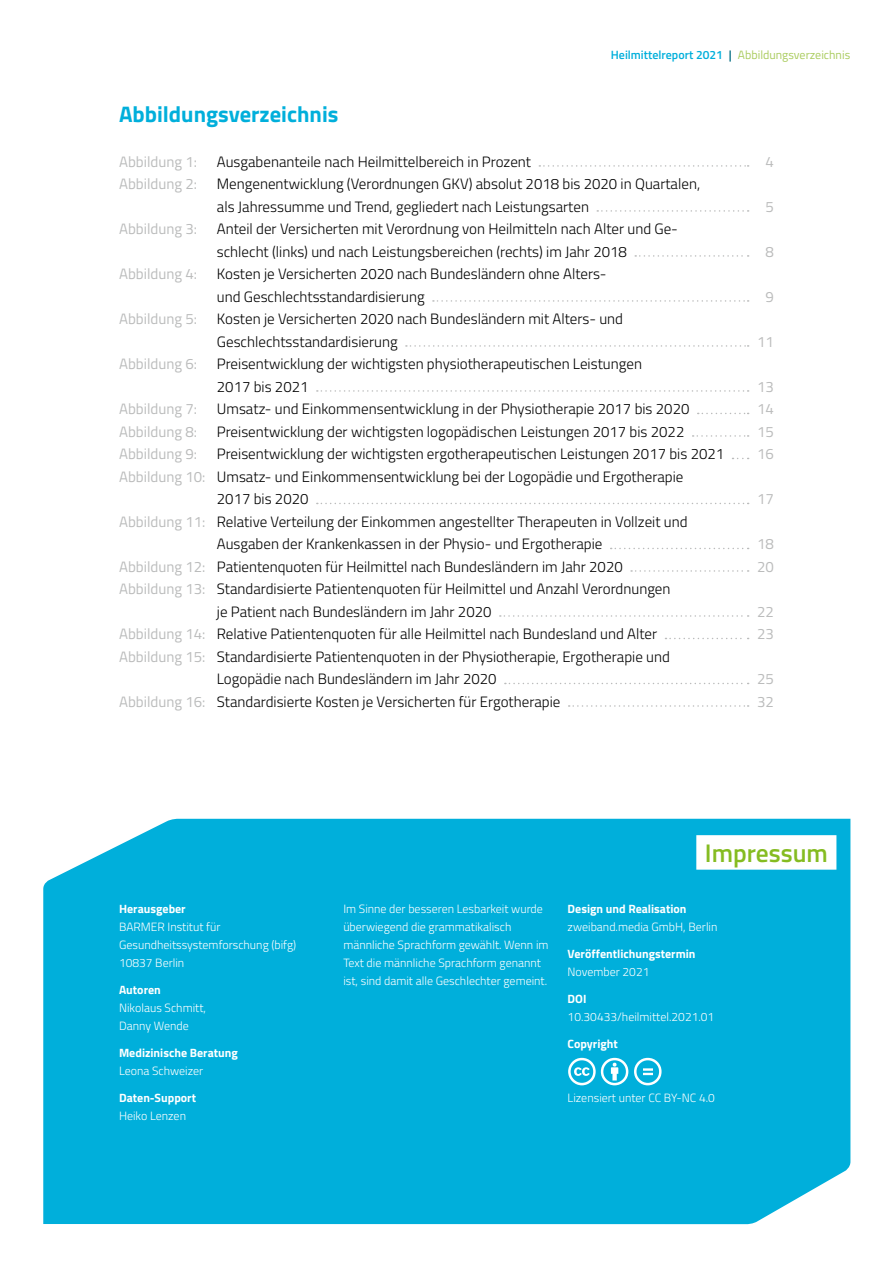
<style>
.page{position:relative;width:893px;height:1263px;background:#fff}
.page>*{position:absolute;margin:0;border:0;box-sizing:border-box;transform-origin:0 0}
.I-Impressum_I-01-H1-Impressum{font:600 25.5px "Titillium";color:#85bc21}
.B-Inhalt_B-01_1-H1_oN{font:700 22.5px "Titillium";color:#00afdb}
.t1{font:300 15px/22.5px "Titillium";color:#000}
.t2{font:15px "Titillium";color:#bbbcbc}
.I-Impressum_I-03-P-Impressum{font:300 12px/18px "Titillium";color:#fff}
.I-Impressum_I-02-H-Impressum{font:700 12px "Titillium";color:#fff}
.t3{font:12px "Titillium";color:#aacc5f}
.s1{font-weight:600;color:#00afdb}
.s2{font-weight:600;color:#006c82}
.s3{font-weight:400;color:#bbbcbc}
</style>
<div class="page">
<div style="left:43px;top:819px;width:807px;height:405px;background:#00afdb"></div>
<div style="left:696px;top:835px;width:140px;height:35px;background:#fff"></div>
<svg style="left:568px;top:1058px;width:60px;height:27px"></svg>
<svg style="left:634px;top:1058px;width:28px;height:27px"></svg>
<svg style="left:539px;top:165px;width:210px;height:2px"></svg>
<svg style="left:597px;top:210px;width:152px;height:2px"></svg>
<svg style="left:635px;top:255px;width:114px;height:2px"></svg>
<svg style="left:433px;top:300px;width:316px;height:2px"></svg>
<svg style="left:406px;top:345px;width:343px;height:2px"></svg>
<svg style="left:317px;top:390px;width:432px;height:2px"></svg>
<svg style="left:698px;top:413px;width:51px;height:1px"></svg>
<svg style="left:693px;top:435px;width:56px;height:2px"></svg>
<svg style="left:317px;top:503px;width:432px;height:1px"></svg>
<svg style="left:611px;top:548px;width:138px;height:1px"></svg>
<svg style="left:631px;top:570px;width:118px;height:2px"></svg>
<svg style="left:500px;top:615px;width:249px;height:2px"></svg>
<svg style="left:665px;top:638px;width:84px;height:1px"></svg>
<svg style="left:505px;top:683px;width:244px;height:1px"></svg>
<svg style="left:569px;top:705px;width:180px;height:2px"></svg>
<p class="t3" style="left:611px;top:46px;width:241px"><span class="s1">Heilmittelreport 2021</span> <span class="s2">|</span> Abbildungsverzeichnis</p>
<h1 class="B-Inhalt_B-01_1-H1_oN" style="left:119px;top:96px;width:221px">Abbildungsverzeichnis</h1>
<p class="t2" style="left:119px;top:150px;width:80px">Abbildung 1:</p>
<p class="t1" style="left:217px;top:149px;width:316px">Ausgabenanteile nach Heilmittelbereich in Prozent</p>
<p class="t2" style="left:765px;top:150px;width:10px">4</p>
<p class="t2" style="left:119px;top:173px;width:80px">Abbildung 2:</p>
<p class="t1" style="left:217px;top:172px;width:485px">Mengenentwicklung (Verordnungen GKV) absolut 2018 bis 2020 in Quartalen, als Jahressumme und Trend, gegliedert nach Leistungsarten</p>
<p class="t2" style="left:765px;top:195px;width:10px">5</p>
<p class="t2" style="left:119px;top:218px;width:80px">Abbildung 3:</p>
<p class="t1" style="left:217px;top:217px;width:463px">Anteil der Versicherten mit Verordnung von Heilmitteln nach Alter und Ge&shy;schlecht (links) und nach Leistungsbereichen (rechts) im Jahr 2018</p>
<p class="t2" style="left:119px;top:263px;width:80px">Abbildung 4:</p>
<p class="t1" style="left:217px;top:262px;width:391px">Kosten je Versicherten 2020 nach Bundesländern ohne Alters&shy;und Geschlechtsstandardisierung</p>
<p class="t2" style="left:119px;top:308px;width:80px">Abbildung 5:</p>
<p class="t1" style="left:217px;top:307px;width:408px">Kosten je Versicherten 2020 nach Bundesländern mit Alters- und<br>Geschlechtsstandardisierung</p>
<p class="t2" style="left:119px;top:353px;width:80px">Abbildung 6:</p>
<p class="t1" style="left:217px;top:352px;width:427px">Preisentwicklung der wichtigsten physiotherapeutischen Leistungen<br>2017 bis 2021</p>
<p class="t2" style="left:765px;top:240px;width:10px">8</p>
<p class="t2" style="left:765px;top:285px;width:10px">9</p>
<p class="t2" style="left:757px;top:330px;width:18px">11</p>
<p class="t2" style="left:757px;top:375px;width:18px">13</p>
<p class="t2" style="left:119px;top:398px;width:80px">Abbildung 7:</p>
<p class="t1" style="left:217px;top:397px;width:474px">Umsatz- und Einkommensentwicklung in der Physiotherapie 2017 bis 2020</p>
<p class="t2" style="left:757px;top:398px;width:18px">14</p>
<p class="t2" style="left:119px;top:420px;width:80px">Abbildung 8:</p>
<p class="t1" style="left:217px;top:419px;width:469px">Preisentwicklung der wichtigsten logopädischen Leistungen 2017 bis 2022</p>
<p class="t2" style="left:757px;top:420px;width:18px">15</p>
<p class="t2" style="left:119px;top:443px;width:80px">Abbildung 9:</p>
<p class="t1" style="left:217px;top:442px;width:509px">Preisentwicklung der wichtigsten ergotherapeutischen Leistungen 2017 bis 2021</p>
<p class="t2" style="left:757px;top:443px;width:18px">16</p>
<p class="t1" style="left:217px;top:464px;width:468px;text-indent:-98px"><span class="s3">Abbildung 10:</span> Umsatz- und Einkommensentwicklung bei der Logopädie und Ergotherapie<br>2017 bis 2020</p>
<p class="t2" style="left:757px;top:488px;width:18px">17</p>
<p class="t1" style="left:217px;top:509px;width:472px;text-indent:-98px"><span class="s3">Abbildung 11:</span> Relative Verteilung der Einkommen angestellter Therapeuten in Vollzeit und<br>Ausgaben der Krankenkassen in der Physio- und Ergotherapie</p>
<p class="t2" style="left:757px;top:533px;width:18px">18</p>
<p class="t1" style="left:119px;top:554px;width:505px"><span class="s3">Abbildung 12:</span> Patientenquoten für Heilmittel nach Bundesländern im Jahr 2020</p>
<p class="t2" style="left:757px;top:555px;width:18px">20</p>
<p class="t1" style="left:217px;top:577px;width:455px;text-indent:-98px"><span class="s3">Abbildung 13:</span> Standardisierte Patientenquoten für Heilmittel und Anzahl Verordnungen je Patient nach Bundesländern im Jahr 2020</p>
<p class="t2" style="left:757px;top:600px;width:18px">22</p>
<p class="t1" style="left:119px;top:622px;width:540px"><span class="s3">Abbildung 14:</span> Relative Patientenquoten für alle Heilmittel nach Bundesland und Alter</p>
<p class="t2" style="left:757px;top:623px;width:18px">23</p>
<p class="t1" style="left:217px;top:644px;width:455px;text-indent:-98px"><span class="s3">Abbildung 15:</span> Standardisierte Patientenquoten in der Physiotherapie, Ergotherapie und<br>Logopädie nach Bundesländern im Jahr 2020</p>
<p class="t2" style="left:757px;top:668px;width:18px">25</p>
<p class="t1" style="left:119px;top:689px;width:443px"><span class="s3">Abbildung 16:</span> Standardisierte Kosten je Versicherten für Ergotherapie</p>
<p class="t2" style="left:757px;top:690px;width:18px">32</p>
<h2 class="I-Impressum_I-02-H-Impressum" style="left:119px;top:899px;width:68px">Herausgeber</h2>
<p class="I-Impressum_I-03-P-Impressum" style="left:119px;top:917px;width:179px">BARMER Institut für<br>Gesundheitssystemforschung (bifg)<br>10837 Berlin</p>
<h2 class="I-Impressum_I-02-H-Impressum" style="left:119px;top:980px;width:43px">Autoren</h2>
<p class="I-Impressum_I-03-P-Impressum" style="left:119px;top:998px;width:89px">Nikolaus Schmitt,<br>Danny Wende</p>
<h2 class="I-Impressum_I-02-H-Impressum" style="left:119px;top:1043px;width:120px">Medizinische Beratung</h2>
<p class="I-Impressum_I-03-P-Impressum" style="left:119px;top:1061px;width:86px">Leona Schweizer</p>
<h2 class="I-Impressum_I-02-H-Impressum" style="left:119px;top:1088px;width:79px">Daten-Support</h2>
<p class="I-Impressum_I-03-P-Impressum" style="left:119px;top:1106px;width:69px">Heiko Lenzen</p>
<h1 class="I-Impressum_I-01-H1-Impressum" style="left:705px;top:833px;width:125px">Impressum</h1>
<p class="I-Impressum_I-03-P-Impressum" style="left:343px;top:899px;width:207px">Im Sinne der besseren Lesbarkeit wurde überwiegend die grammatikalisch männliche Sprachform gewählt. Wenn im Text die männliche Sprachform genannt ist, sind damit alle Geschlechter gemeint.</p>
<h2 class="I-Impressum_I-02-H-Impressum" style="left:568px;top:899px;width:120px">Design und Realisation</h2>
<p class="I-Impressum_I-03-P-Impressum" style="left:568px;top:917px;width:151px">zweiband.media GmbH, Berlin</p>
<h2 class="I-Impressum_I-02-H-Impressum" style="left:568px;top:944px;width:129px">Veröffentlichungstermin</h2>
<p class="I-Impressum_I-03-P-Impressum" style="left:568px;top:962px;width:83px">November 2021</p>
<h2 class="I-Impressum_I-02-H-Impressum" style="left:568px;top:989px;width:20px">DOI</h2>
<p class="I-Impressum_I-03-P-Impressum" style="left:568px;top:1007px;width:148px">10.30433/heilmittel.2021.01</p>
<h2 class="I-Impressum_I-02-H-Impressum" style="left:568px;top:1034px;width:52px">Copyright</h2>
<p class="I-Impressum_I-03-P-Impressum" style="left:568px;top:1088px;width:149px">Lizensiert unter CC BY-NC 4.0</p>
</div>
